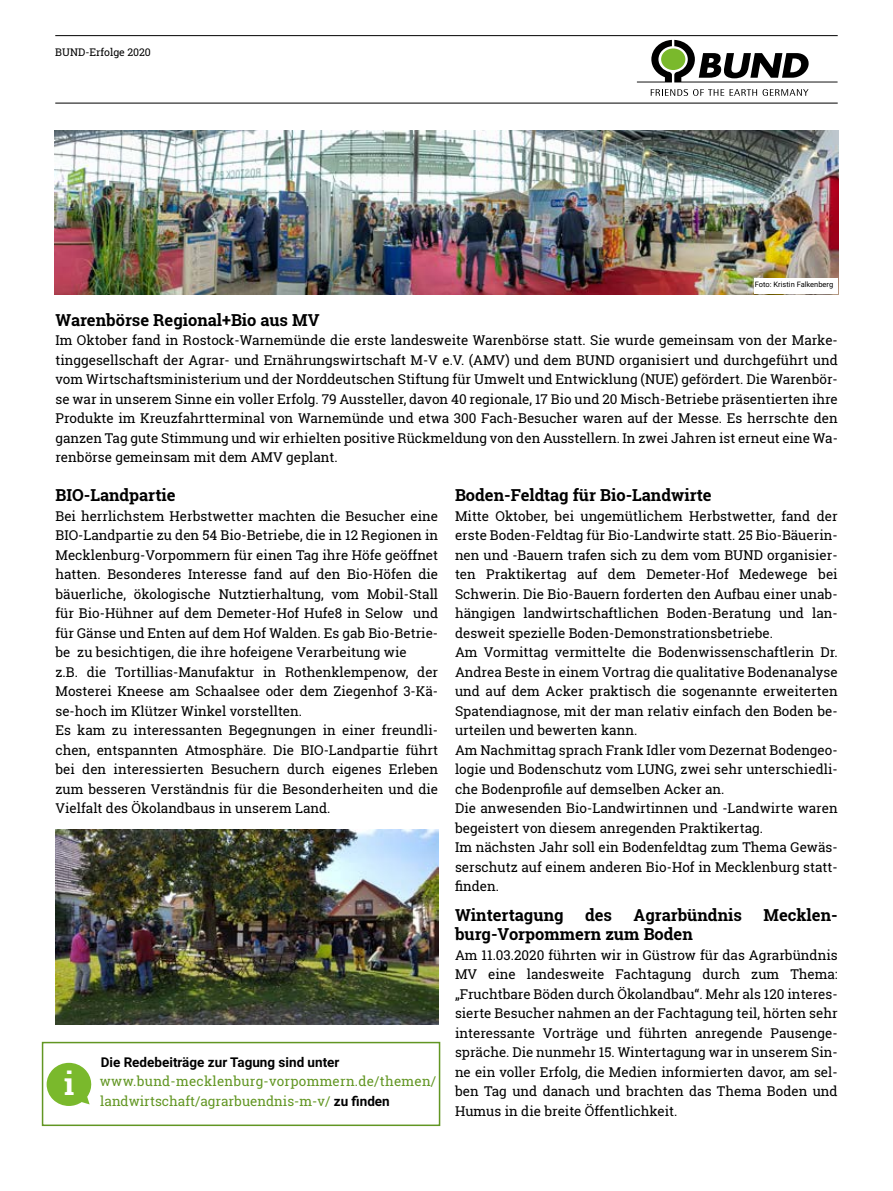
<style>
.page{position:relative;width:893px;height:1191px;background:#fff}
.page>*{position:absolute;margin:0;border:0;box-sizing:border-box;transform-origin:0 0}
.t1{font:700 31.35px "Roboto Slab";color:#fff}
.t2{font:700 16.5px "Roboto Slab";color:#000}
.t3{font:13.5px/19.5px "Roboto Slab";color:#000;text-align:justify}
.t4{font:13.5px/19.5px "Roboto Slab";letter-spacing:.015em;color:#629623}
.t5{font:700 13.5px "Roboto";color:#000}
.t6{font:10.5px "Roboto Slab";color:#000}
.t7{font:7.5px "Roboto";color:#000}
.s1{font-family:"Roboto";font-weight:700;color:#000}
</style>
<div class="page">
<hr style="left:55px;top:35px;width:783px;height:1px;background:#000">
<hr style="left:55px;top:103px;width:783px;height:1px;background:#000">
<svg style="left:637px;top:40px;width:201px;height:42px"></svg>
<svg style="left:651px;top:89px;width:73px;height:7px"></svg>
<svg style="left:730px;top:89px;width:78px;height:7px"></svg>
<img style="left:55px;top:130px;width:783px;height:164px">
<svg style="left:47px;top:1062px;width:45px;height:44px"></svg>
<div style="left:42px;top:1041px;width:398px;height:85px;border:2px solid #629623"></div>
<img style="left:55px;top:830px;width:383px;height:195px">
<div style="left:755px;top:278px;width:83px;height:16px;background:#fff"></div>
<p class="t6" style="left:55px;top:45px;width:97px">BUND-Erfolge 2020</p>
<p class="t7" style="left:755px;top:279px;width:80px">Foto: Kristin Falkenberg</p>
<p class="t2" style="left:55px;top:308px;width:266px">Warenbörse Regional+Bio aus MV</p>
<p class="t3" style="left:55px;top:330px;width:784px">Im Oktober fand in Rostock-Warnemünde die erste landesweite Warenbörse statt. Sie wurde gemeinsam von der Marke&shy;tinggesellschaft der Agrar- und Ernährungswirtschaft M-V e.V. (AMV) und dem BUND organisiert und durchgeführt und vom Wirtschaftsministerium und der Norddeutschen Stiftung für Umwelt und Entwicklung (NUE) gefördert. Die Warenbör&shy;se war in unserem Sinne ein voller Erfolg. 79 Aussteller, davon 40 regionale, 17 Bio und 20 Misch-Betriebe präsentierten ihre Produkte im Kreuzfahrtterminal von Warnemünde und etwa 300 Fach-Besucher waren auf der Messe. Es herrschte den ganzen Tag gute Stimmung und wir erhielten positive Rückmeldung von den Ausstellern. In zwei Jahren ist erneut eine Wa&shy;renbörse gemeinsam mit dem AMV geplant.</p>
<p class="t2" style="left:55px;top:484px;width:122px">BIO-Landpartie</p>
<p class="t3" style="left:55px;top:506px;width:384px;text-align:left">Bei herrlichstem Herbstwetter machten die Besucher eine BIO-Landpartie zu den 54 Bio-Betriebe, die in 12 Regionen in Mecklenburg-Vorpommern für einen Tag ihre Höfe geöffnet hatten. Besonderes Interesse fand auf den Bio-Höfen die bäuerliche, ökologische Nutztierhaltung, vom Mobil-Stall für Bio-Hühner auf dem Demeter-Hof Hufe8 in Selow und für Gänse und Enten auf dem Hof Walden. Es gab Bio-Betrie&shy;be zu besichtigen, die ihre hofeigene Verarbeitung wie<br>z.B. die Tortillias-Manufaktur in Rothenklempenow, der Mosterei Kneese am Schaalsee oder dem Ziegenhof 3-Kä&shy;se-hoch im Klützer Winkel vorstellten.<br>Es kam zu interessanten Begegnungen in einer freundli&shy;chen, entspannten Atmosphäre. Die BIO-Landpartie führt bei den interessierten Besuchern durch eigenes Erleben zum besseren Verständnis für die Besonderheiten und die Vielfalt des Ökolandbaus in unserem Land.</p>
<p class="t2" style="left:455px;top:484px;width:258px">Boden-Feldtag für Bio-Landwirte</p>
<p class="t3" style="left:455px;top:506px;width:384px;text-align:left">Mitte Oktober, bei ungemütlichem Herbstwetter, fand der erste Boden-Feldtag für Bio-Landwirte statt. 25 Bio-Bäuerin&shy;nen und -Bauern trafen sich zu dem vom BUND organisier&shy;ten Praktikertag auf dem Demeter-Hof Medewege bei Schwerin. Die Bio-Bauern forderten den Aufbau einer unab&shy;hängigen landwirtschaftlichen Boden-Beratung und lan&shy;desweit spezielle Boden-Demonstrationsbetriebe.<br>Am Vormittag vermittelte die Bodenwissenschaftlerin Dr.<br>Andrea Beste in einem Vortrag die qualitative Bodenanalyse und auf dem Acker praktisch die sogenannte erweiterten Spatendiagnose, mit der man relativ einfach den Boden be&shy;urteilen und bewerten kann.<br>Am Nachmittag sprach Frank Idler vom Dezernat Bodengeo&shy;logie und Bodenschutz vom LUNG, zwei sehr unterschiedli&shy;che Bodenprofile auf demselben Acker an.<br>Die anwesenden Bio-Landwirtinnen und -Landwirte waren begeistert von diesem anregenden Praktikertag.<br>Im nächsten Jahr soll ein Bodenfeldtag zum Thema Gewäs&shy;serschutz auf einem anderen Bio-Hof in Mecklenburg statt&shy;finden.</p>
<p class="t2" style="left:455px;top:903px;width:110px">Wintertagung</p>
<p class="t2" style="left:585px;top:903px;width:29px">des</p>
<p class="t2" style="left:634px;top:903px;width:110px">Agrarbündnis</p>
<p class="t2" style="left:763px;top:903px;width:76px">Mecklen-</p>
<p class="t2" style="left:455px;top:923px;width:239px">burg-Vorpommern zum Boden</p>
<p class="t3" style="left:455px;top:945px;width:384px">Am 11.03.2020 führten wir in Güstrow für das Agrarbündnis MV eine landesweite Fachtagung durch zum Thema: „Fruchtbare Böden durch Ökolandbau“. Mehr als 120 interes&shy;sierte Besucher nahmen an der Fachtagung teil, hörten sehr interessante Vorträge und führten anregende Pausenge&shy;spräche. Die nunmehr 15. Wintertagung war in unserem Sin&shy;ne ein voller Erfolg, die Medien informierten davor, am sel&shy;ben Tag und danach und brachten das Thema Boden und Humus in die breite Öffentlichkeit.</p>
<p class="t5" style="left:101px;top:1052px;width:240px">Die Redebeiträge zur Tagung sind unter</p>
<p class="t4" style="left:100px;top:1071px;width:338px">www.bund-mecklenburg-vorpommern.de/themen/ landwirtschaft/agrarbuendnis-m-v/ <span class="s1">zu finden</span></p>
<h1 class="t1" style="left:64px;top:1062px;width:12px">i</h1>
</div>
